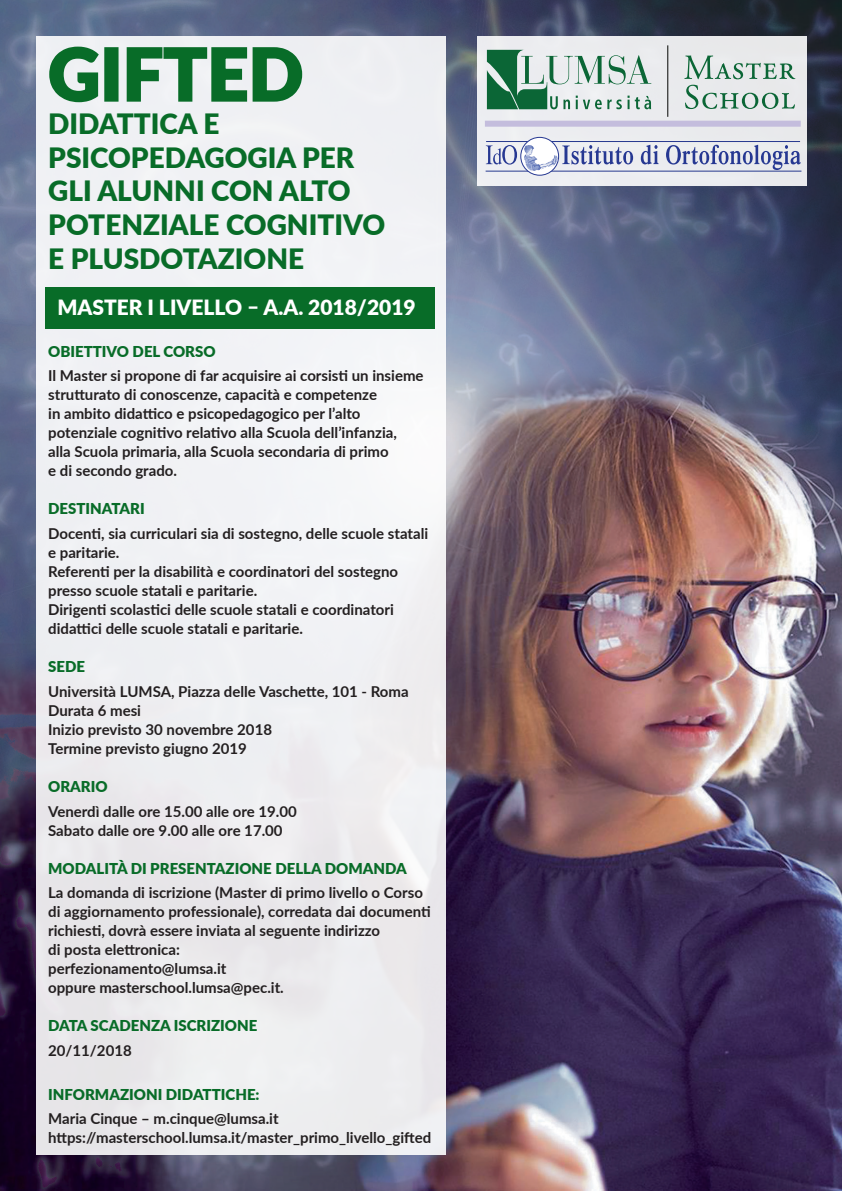
<style>
.page{position:relative;width:842px;height:1191px;background:#fff}
.page>*{position:absolute;margin:0;border:0;box-sizing:border-box;transform-origin:0 0}
.t1{font:900 72px "Lato";color:#086c28}
.t2{font:900 28px/33.6px "Lato";color:#086c28}
.t3{font:900 21px "Lato";color:#fff}
.t4{font:700 15px/19px "Lato";color:#231f20}
.t5{font:900 15px "Lato";color:#086c28}
</style>
<div class="page">
<img style="left:0;top:0;width:842px;height:1190px">
<div style="left:36px;top:36px;width:409px;height:1119px;background:#eff0f3"></div>
<svg style="left:49px;top:46px;width:50px;height:57px"></svg>
<div style="left:104px;top:47px;width:15px;height:55px;border:2px solid #086c28"></div>
<svg style="left:126px;top:47px;width:177px;height:55px"></svg>
<div style="left:477px;top:36px;width:330px;height:150px;background:#eaebee"></div>
<svg style="left:487px;top:50px;width:164px;height:59px"></svg>
<hr style="left:667px;top:45px;width:1px;height:72px;background:#040503">
<svg style="left:684px;top:56px;width:111px;height:23px"></svg>
<svg style="left:685px;top:85px;width:110px;height:24px"></svg>
<div style="left:45px;top:287px;width:389px;height:41px;background:#086c28"></div>
<div style="left:485px;top:121px;width:316px;height:6px;background:#c4bddd"></div>
<svg style="left:486px;top:145px;width:31px;height:20px"></svg>
<svg style="left:562px;top:145px;width:71px;height:19px"></svg>
<svg style="left:641px;top:145px;width:18px;height:19px"></svg>
<svg style="left:666px;top:145px;width:135px;height:25px"></svg>
<hr style="left:486px;top:171px;width:315px;height:1px;background:#273a8f">
<hr style="left:486px;top:141px;width:314px;height:1px;background:#273a8f">
<svg style="left:521px;top:137px;width:38px;height:38px"></svg>
<div style="left:520px;top:137px;width:39px;height:38px;border:1px solid #263892;border-radius:50%"></div>
<img style="left:524px;top:145px;width:20px;height:26px">
<h1 class="t1" style="left:48px;top:20px;width:257px">GIFTED</h1>
<h2 class="t2" style="left:48px;top:106px;width:338px">DIDATTICA E<br>PSICOPEDAGOGIA PER<br>GLI ALUNNI CON ALTO<br>POTENZIALE COGNITIVO<br>E PLUSDOTAZIONE</h2>
<h3 class="t3" style="left:57px;top:291px;width:360px">MASTER I LIVELLO – A.A. 2018/2019</h3>
<p class="t5" style="left:48px;top:340px;width:169px">OBIETTIVO DEL CORSO</p>
<p class="t4" style="left:48px;top:366px;width:377px">Il Master si propone di far acquisire ai corsisti un insieme strutturato di conoscenze, capacità e competenze<br>in ambito didattico e psicopedagogico per l’alto potenziale cognitivo relativo alla Scuola dell’infanzia,<br>alla Scuola primaria, alla Scuola secondaria di primo<br>e di secondo grado.</p>
<p class="t5" style="left:48px;top:497px;width:98px">DESTINATARI</p>
<p class="t4" style="left:48px;top:523px;width:382px">Docenti, sia curriculari sia di sostegno, delle scuole statali e paritarie.<br>Referenti per la disabilità e coordinatori del sostegno presso scuole statali e paritarie.<br>Dirigenti scolastici delle scuole statali e coordinatori didattici delle scuole statali e paritarie.</p>
<p class="t5" style="left:48px;top:655px;width:38px">SEDE</p>
<p class="t4" style="left:48px;top:681px;width:362px">Università LUMSA, Piazza delle Vaschette, 101 - Roma<br>Durata 6 mesi<br>Inizio previsto 30 novembre 2018<br>Termine previsto giugno 2019</p>
<p class="t5" style="left:48px;top:775px;width:61px">ORARIO</p>
<p class="t4" style="left:48px;top:801px;width:250px">Venerdì dalle ore 15.00 alle ore 19.00<br>Sabato dalle ore 9.00 alle ore 17.00</p>
<p class="t5" style="left:48px;top:856px;width:360px">MODALITÀ DI PRESENTAZIONE DELLA DOMANDA</p>
<p class="t4" style="left:48px;top:882px;width:384px">La domanda di iscrizione (Master di primo livello o Corso di aggiornamento professionale), corredata dai documenti richiesti, dovrà essere inviata al seguente indirizzo<br>di posta elettronica:<br>perfezionamento@lumsa.it<br>oppure masterschool.lumsa@pec.it.</p>
<p class="t5" style="left:48px;top:1014px;width:211px">DATA SCADENZA ISCRIZIONE</p>
<p class="t4" style="left:48px;top:1040px;width:85px">20/11/2018</p>
<p class="t5" style="left:48px;top:1083px;width:213px">INFORMAZIONI DIDATTICHE:</p>
<p class="t4" style="left:48px;top:1108px;width:385px">Maria Cinque – m.cinque@lumsa.it https://masterschool.lumsa.it/master_primo_livello_gifted</p>
</div>
